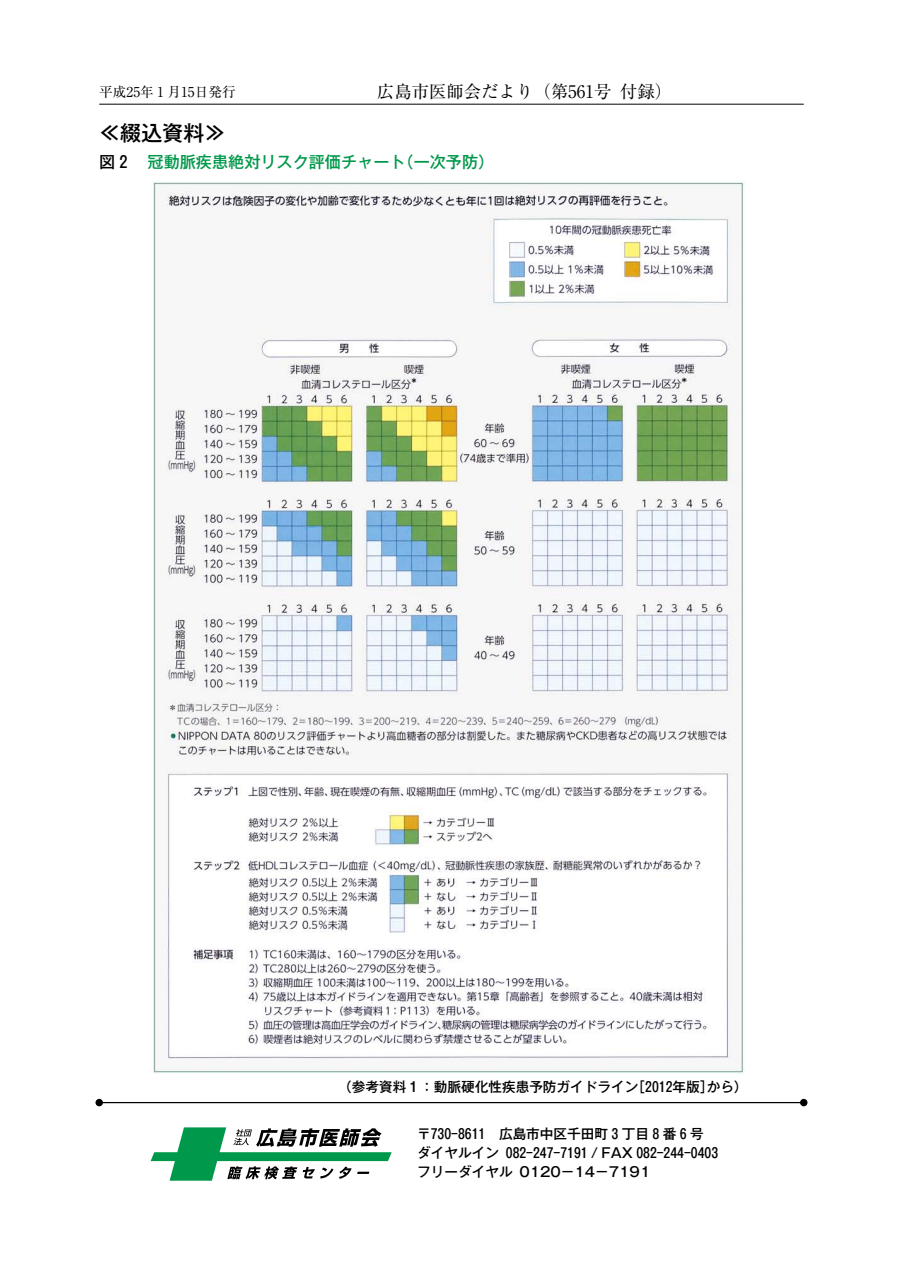
<style>
.page{position:relative;width:903px;height:1275px;background:#fff}
.page>*{position:absolute;margin:0;border:0;box-sizing:border-box;transform-origin:0 0}
.t1{font:500 21px "Gothic MB101 Pro";color:#000}
.t2{font:17.32px "Ryumin Pro";color:#000}
.t3{font:500 16.1px "Gothic MB101 Pro";color:#00984b}
.t4{font:500 13.65px/18.6px "Gothic MB101 Pro";color:#000}
.t5{font:13.65px "Ryumin Pro";color:#000}
.s1{color:#000}
</style>
<div class="page">
<hr style="left:99px;top:104px;width:705px;height:1px;background:#000">
<svg style="left:151px;top:1127px;width:241px;height:54px"></svg>
<hr style="left:99px;top:1102px;width:705px;height:1px;background:#000">
<div style="left:95px;top:1099px;width:8px;height:7px;background:#000;border-radius:50%"></div>
<div style="left:800px;top:1099px;width:7px;height:7px;background:#000;border-radius:50%"></div>
<img style="left:153px;top:182px;width:591px;height:892px">
<p class="t5" style="left:99px;top:81px;width:138px">平成25年₁月15日発行</p>
<p class="t2" style="left:377px;top:78px;width:297px">広島市医師会だより（第561号 付録）</p>
<h1 class="t1" style="left:99px;top:116px;width:128px">≪綴込資料≫</h1>
<p class="t3" style="left:99px;top:148px;width:396px"><span class="s1">図₂　</span>冠動脈疾患絶対リスク評価チャート（一次予防）</p>
<p class="t4" style="left:338px;top:1076px;width:411px">（参考資料１：動脈硬化性疾患予防ガイドライン［2012年版］から）</p>
<p class="t4" style="left:417px;top:1123px;width:303px">〒730-8611　広島市中区千田町₃丁目₈番₆号ダイヤルイン 082-247-7191 / FAX 082-244-0403フリーダイヤル 0120－14－7191</p>
</div>
